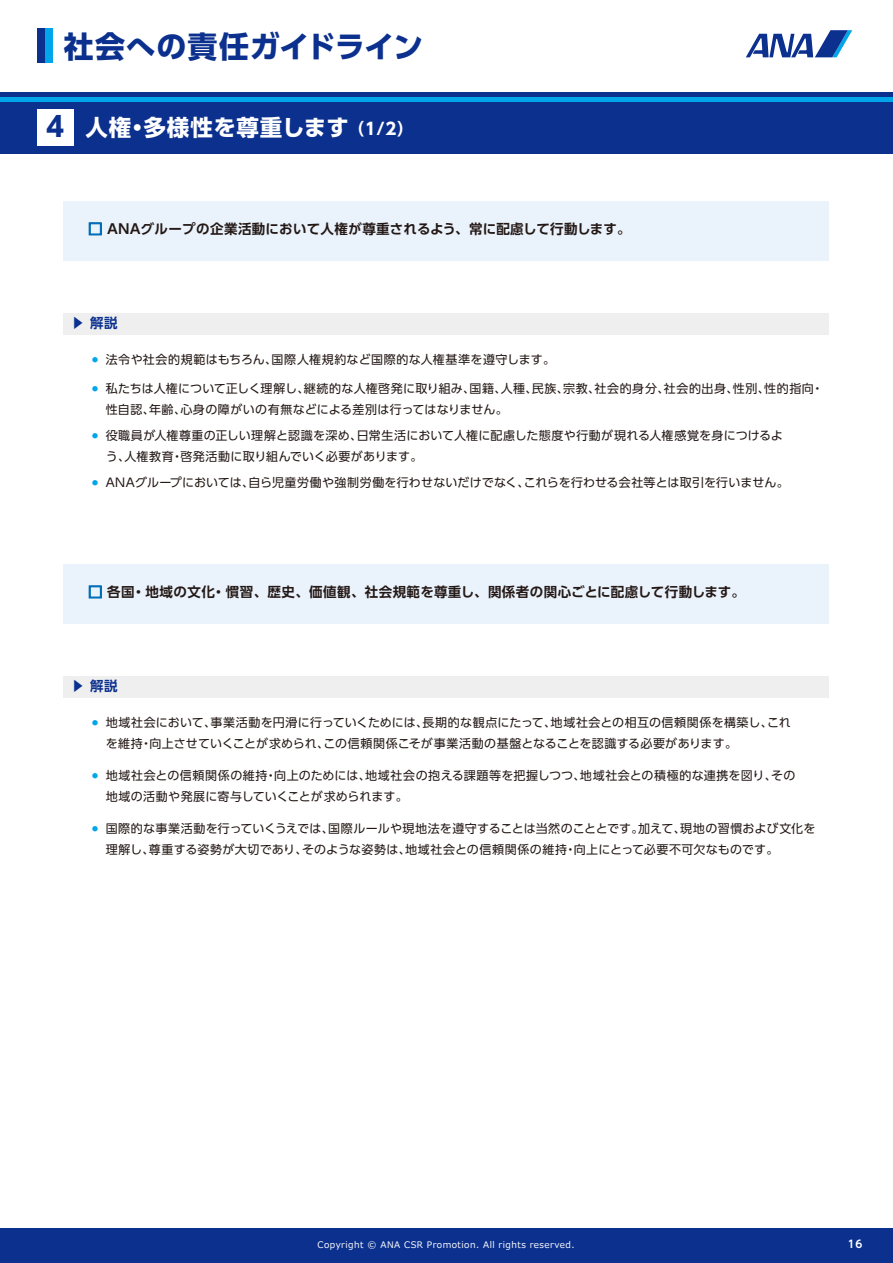
<style>
.page{position:relative;width:893px;height:1263px;background:#fff}
.page>*{position:absolute;margin:0;border:0;box-sizing:border-box;transform-origin:0 0}
.t1{font:700 30px "UD Shin Go Pro";letter-spacing:.015em;color:#0b308e}
.t2{font:700 22.5px "UD Shin Go Pro";letter-spacing:.025em;color:#fff}
.t3{font:700 13.5px "UD Shin Go Pro De";letter-spacing:.025em;color:#231815}
.t4{font:700 13.5px "UD Shin Go Pro De";color:#0b308e}
.t5{font:12px/21px "UD Shin Go Pro";letter-spacing:.02em;color:#231815}
.t6{font:12px "UD Shin Go Pro";letter-spacing:.04em;color:#231815}
.t7{font:700 10.5px "UD Shin Go Pro De";color:#fff}
.t8{font:9px "Meiryo";letter-spacing:.05em;color:#fff}
.t9{font:6px "UD Shin Go Pro";color:#00a6e9}
.s1{font-size:27.45px;color:#0b308e}
.s2{font-size:16.5px}
.s3{color:#036eb8}
</style>
<div class="page">
<svg style="left:746px;top:30px;width:106px;height:27px"></svg>
<div style="left:0;top:1229px;width:893px;height:34px;background:#0b308e"></div>
<div style="left:0;top:92px;width:893px;height:5px;background:#0b308e"></div>
<hr style="left:0;top:97px;width:893px;height:4px;background:#00a6e9">
<div style="left:38px;top:28px;width:7px;height:35px;background:#0b308e"></div>
<div style="left:45px;top:28px;width:7px;height:35px;background:#00a6e9"></div>
<div style="left:0;top:102px;width:893px;height:51px;background:#0b308e"></div>
<div style="left:38px;top:110px;width:36px;height:36px;background:#fff"></div>
<div style="left:64px;top:313px;width:765px;height:21px;background:#efefef"></div>
<div style="left:64px;top:201px;width:765px;height:59px;background:#eaf2fb"></div>
<svg style="left:88px;top:222px;width:14px;height:14px"></svg>
<div style="left:64px;top:676px;width:765px;height:21px;background:#efefef"></div>
<div style="left:64px;top:564px;width:765px;height:59px;background:#eaf2fb"></div>
<svg style="left:88px;top:585px;width:14px;height:14px"></svg>
<h1 class="t1" style="left:64px;top:22px;width:361px">社会への責任ガイドライン</h1>
<h2 class="t2" style="left:46px;top:109px;width:369px"><span class="s1">4</span> 人権・多様性を尊重します <span class="s2">（1/2）</span></h2>
<p class="t3" style="left:88px;top:218px;width:544px"><span class="s3">□</span> ＡＮＡグループの企業活動において人権が尊重されるよう、常に配慮して行動します。</p>
<p class="t4" style="left:71px;top:311px;width:48px">▶ 解説</p>
<p class="t9" style="left:92px;top:355px;width:8px">●</p>
<p class="t5" style="left:106px;top:377px;width:719px">私たちは人権について正しく理解し、継続的な人権啓発に取り組み、国籍、人種、民族、宗教、社会的身分、社会的出身、性別、性的指向・性自認、年齢、心身の障がいの有無などによる差別は行ってはなりません。</p>
<p class="t6" style="left:106px;top:350px;width:451px">法令や社会的規範はもちろん、国際人権規約など国際的な人権基準を遵守します。</p>
<p class="t9" style="left:92px;top:384px;width:8px">●</p>
<p class="t5" style="left:106px;top:425px;width:679px">役職員が人権尊重の正しい理解と認識を深め、日常生活において人権に配慮した態度や行動が現れる人権感覚を身につけるよう、人権教育・啓発活動に取り組んでいく必要があります。</p>
<p class="t9" style="left:92px;top:431px;width:8px">●</p>
<p class="t5" style="left:92px;top:472px;width:698px"><sup>●</sup> ANAグループにおいては、自ら児童労働や強制労働を行わせないだけでなく、これらを行わせる会社等とは取引を行いません。</p>
<p class="t3" style="left:88px;top:581px;width:658px"><span class="s3">□</span> 各国・地域の文化・慣習、歴史、価値観、社会規範を尊重し、関係者の関心ごとに配慮して行動します。</p>
<p class="t4" style="left:71px;top:674px;width:48px">▶ 解説</p>
<p class="t9" style="left:92px;top:718px;width:8px">●</p>
<p class="t5" style="left:106px;top:712px;width:687px">地域社会において、事業活動を円滑に行っていくためには、長期的な観点にたって、地域社会との相互の信頼関係を構築し、これを維持・向上させていくことが求められ、この信頼関係こそが事業活動の基盤となることを認識する必要があります。</p>
<p class="t9" style="left:92px;top:771px;width:8px">●</p>
<p class="t5" style="left:106px;top:764px;width:691px">地域社会との信頼関係の維持・向上のためには、地域社会の抱える課題等を把握しつつ、地域社会との積極的な連携を図り、その地域の活動や発展に寄与していくことが求められます。</p>
<p class="t9" style="left:92px;top:824px;width:8px">●</p>
<p class="t5" style="left:106px;top:818px;width:711px">国際的な事業活動を行っていくうえでは、国際ルールや現地法を遵守することは当然のこととです。加えて、現地の習慣および文化を理解し、尊重する姿勢が大切であり、そのような姿勢は、地域社会との信頼関係の維持・向上にとって必要不可欠なものです。</p>
<p class="t8" style="left:318px;top:1241px;width:259px">Copyright © ANA CSR Promotion. All rights reserved.</p>
<p class="t7" style="left:848px;top:1235px;width:16px">16</p>
</div>
